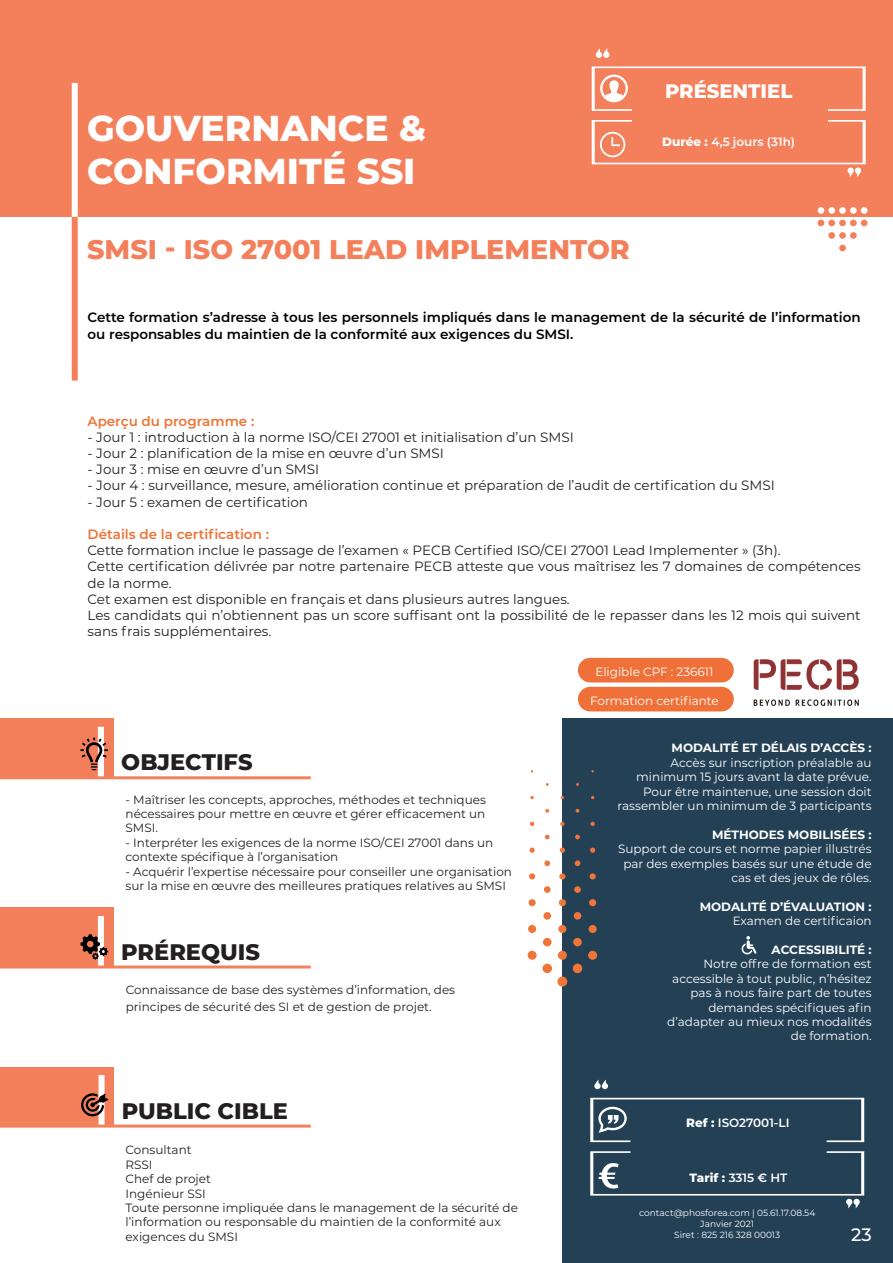
<style>
.page{position:relative;width:893px;height:1263px;background:#fff}
.page>*{position:absolute;margin:0;border:0;box-sizing:border-box;transform-origin:0 0}
.t1{font:800 36px/43.2px "Montserrat";color:#fff}
.t2{font:800 27px "Montserrat";color:#f4805b}
.t3{font:800 22.5px "Montserrat";color:#231f20}
.t4{font:800 19.5px "Montserrat";color:#fff}
.t5{font:500 18px "Montserrat";color:#fff}
.t6{font:13.5px/16.2px "Montserrat";color:#231f20}
.t7{font:600 13.5px/16.2px "Montserrat";color:#000001}
.t8{font:600 13.5px "Montserrat";color:#ef7437}
.t9{font:12px/14.4px "Montserrat";color:#231f20}
.t10{font:12px/14.4px "Montserrat";color:#fff;text-align:right}
.t11{font:700 12px "Montserrat";color:#fff}
.t12{font:600 12px "Montserrat";color:#fff}
.t13{font:9px/10.8px "Montserrat";color:#fff;text-align:center}
.s1{font-weight:800}
</style>
<div class="page">
<div style="left:0;top:0;width:893px;height:217px;background:#f4805b"></div>
<div style="left:72px;top:217px;width:6px;height:164px;background:#f4805b"></div>
<div style="left:72px;top:83px;width:6px;height:134px;background:#fff"></div>
<div style="left:818px;top:207px;width:6px;height:7px;background:#fff;border-radius:50%"></div>
<svg style="left:818px;top:220px;width:6px;height:6px"></svg>
<div style="left:828px;top:207px;width:7px;height:7px;background:#fff;border-radius:50%"></div>
<div style="left:828px;top:220px;width:7px;height:6px;background:#f4805b;border-radius:50%"></div>
<div style="left:828px;top:232px;width:7px;height:7px;background:#f4805b;border-radius:50%"></div>
<div style="left:839px;top:207px;width:7px;height:7px;background:#fff;border-radius:50%"></div>
<div style="left:839px;top:220px;width:7px;height:6px;background:#f4805b;border-radius:50%"></div>
<div style="left:839px;top:232px;width:7px;height:7px;background:#f4805b;border-radius:50%"></div>
<div style="left:839px;top:245px;width:7px;height:6px;background:#f4805b;border-radius:50%"></div>
<div style="left:850px;top:207px;width:7px;height:7px;background:#fff;border-radius:50%"></div>
<div style="left:850px;top:220px;width:7px;height:6px;background:#f4805b;border-radius:50%"></div>
<div style="left:850px;top:232px;width:7px;height:7px;background:#f4805b;border-radius:50%"></div>
<div style="left:861px;top:207px;width:6px;height:7px;background:#fff;border-radius:50%"></div>
<svg style="left:861px;top:220px;width:6px;height:6px"></svg>
<div style="left:562px;top:719px;width:331px;height:544px;background:#234055"></div>
<div style="left:557px;top:976px;width:10px;height:10px;background:#ef7539;border-radius:50%"></div>
<div style="left:542px;top:964px;width:10px;height:9px;background:#ef7539;border-radius:50%"></div>
<div style="left:573px;top:964px;width:9px;height:9px;background:#ef7539;border-radius:50%"></div>
<div style="left:528px;top:951px;width:9px;height:9px;background:#ef7539;border-radius:50%"></div>
<div style="left:558px;top:951px;width:9px;height:9px;background:#ef7539;border-radius:50%"></div>
<div style="left:588px;top:951px;width:9px;height:9px;background:#ef7539;border-radius:50%"></div>
<div style="left:543px;top:938px;width:8px;height:8px;background:#ef7539;border-radius:50%"></div>
<div style="left:573px;top:938px;width:9px;height:8px;background:#ef7539;border-radius:50%"></div>
<div style="left:528px;top:925px;width:8px;height:8px;background:#ef7539;border-radius:50%"></div>
<div style="left:558px;top:925px;width:8px;height:8px;background:#ef7539;border-radius:50%"></div>
<div style="left:589px;top:925px;width:8px;height:8px;background:#ef7539;border-radius:50%"></div>
<div style="left:543px;top:912px;width:8px;height:8px;background:#ef7539;border-radius:50%"></div>
<div style="left:574px;top:912px;width:7px;height:8px;background:#ef7539;border-radius:50%"></div>
<div style="left:529px;top:899px;width:7px;height:7px;background:#ef7539;border-radius:50%"></div>
<div style="left:559px;top:899px;width:7px;height:7px;background:#ef7539;border-radius:50%"></div>
<div style="left:589px;top:899px;width:7px;height:7px;background:#ef7539;border-radius:50%"></div>
<div style="left:544px;top:886px;width:7px;height:7px;background:#ef7539;border-radius:50%"></div>
<div style="left:574px;top:886px;width:7px;height:7px;background:#ef7539;border-radius:50%"></div>
<svg style="left:529px;top:873px;width:6px;height:6px"></svg>
<svg style="left:559px;top:873px;width:6px;height:6px"></svg>
<svg style="left:590px;top:873px;width:6px;height:6px"></svg>
<svg style="left:544px;top:860px;width:6px;height:6px"></svg>
<svg style="left:575px;top:860px;width:5px;height:6px"></svg>
<svg style="left:529px;top:847px;width:6px;height:6px"></svg>
<svg style="left:560px;top:847px;width:5px;height:6px"></svg>
<svg style="left:590px;top:847px;width:5px;height:6px"></svg>
<svg style="left:545px;top:835px;width:5px;height:4px"></svg>
<svg style="left:575px;top:835px;width:5px;height:4px"></svg>
<svg style="left:530px;top:822px;width:4px;height:4px"></svg>
<svg style="left:560px;top:822px;width:4px;height:4px"></svg>
<svg style="left:590px;top:822px;width:5px;height:4px"></svg>
<svg style="left:545px;top:809px;width:4px;height:4px"></svg>
<svg style="left:576px;top:809px;width:3px;height:4px"></svg>
<svg style="left:530px;top:796px;width:4px;height:3px"></svg>
<svg style="left:742px;top:936px;width:15px;height:18px"></svg>
<div style="left:0;top:719px;width:113px;height:59px;background:#f4805b"></div>
<div style="left:98px;top:727px;width:6px;height:51px;background:#fff"></div>
<svg style="left:80px;top:738px;width:28px;height:32px"></svg>
<hr style="left:0;top:776px;width:311px;height:3px;background:#f4805b">
<div style="left:0;top:908px;width:113px;height:59px;background:#f4805b"></div>
<div style="left:98px;top:916px;width:6px;height:51px;background:#fff"></div>
<svg style="left:80px;top:934px;width:28px;height:25px"></svg>
<hr style="left:0;top:965px;width:311px;height:3px;background:#f4805b">
<div style="left:0;top:1067px;width:114px;height:59px;background:#f4805b"></div>
<div style="left:99px;top:1075px;width:6px;height:51px;background:#fff"></div>
<svg style="left:81px;top:1093px;width:28px;height:23px"></svg>
<hr style="left:0;top:1124px;width:311px;height:3px;background:#f4805b">
<svg style="left:594px;top:1079px;width:14px;height:10px"></svg>
<svg style="left:590px;top:1098px;width:274px;height:44px"></svg>
<svg style="left:590px;top:1151px;width:274px;height:57px"></svg>
<svg style="left:596px;top:48px;width:13px;height:10px"></svg>
<svg style="left:592px;top:67px;width:274px;height:44px"></svg>
<svg style="left:592px;top:120px;width:274px;height:57px"></svg>
<img style="left:753px;top:659px;width:106px;height:47px">
<div style="left:578px;top:687px;width:156px;height:24px;background:#ef7139;border-radius:12px"></div>
<div style="left:578px;top:658px;width:156px;height:24px;background:#ef7139;border-radius:12px"></div>
<h1 class="t1" style="left:87px;top:104px;width:340px">GOUVERNANCE &amp;<br>CONFORMITÉ SSI</h1>
<h2 class="t2" style="left:87px;top:229px;width:544px">SMSI - ISO 27001 LEAD IMPLEMENTOR</h2>
<h3 class="t4" style="left:665px;top:77px;width:129px">PRÉSENTIEL</h3>
<p class="t12" style="left:662px;top:133px;width:134px"><span class="s1">Durée :</span> 4,5 jours (31h)</p>
<p class="t7" style="left:88px;top:309px;width:775px">Cette formation s’adresse à tous les personnels impliqués dans le management de la sécurité de l’information ou responsables du maintien de la conformité aux exigences du SMSI.</p>
<p class="t8" style="left:88px;top:411px;width:168px">Aperçu du programme :</p>
<p class="t6" style="left:88px;top:428px;width:488px">- Jour 1 : introduction à la norme ISO/CEI 27001 et initialisation d’un SMSI</p>
<p class="t6" style="left:88px;top:445px;width:358px">- Jour 2 : planification de la mise en œuvre d’un SMSI</p>
<p class="t6" style="left:88px;top:461px;width:233px">- Jour 3 : mise en œuvre d’un SMSI</p>
<p class="t6" style="left:88px;top:477px;width:689px">- Jour 4 : surveillance, mesure, amélioration continue et préparation de l’audit de certification du SMSI</p>
<p class="t6" style="left:88px;top:493px;width:222px">- Jour 5 : examen de certification</p>
<p class="t8" style="left:88px;top:525px;width:183px">Détails de la certification :</p>
<p class="t6" style="left:88px;top:542px;width:775px">Cette formation inclue le passage de l’examen « PECB Certified ISO/CEI 27001 Lead Implementer » (3h).<br>Cette certification délivrée par notre partenaire PECB atteste que vous maîtrisez les 7 domaines de compétences de la norme.<br>Cet examen est disponible en français et dans plusieurs autres langues.<br>Les candidats qui n’obtiennent pas un score suffisant ont la possibilité de le repasser dans les 12 mois qui suivent sans frais supplémentaires.</p>
<p class="t10" style="left:595px;top:664px;width:120px">Eligible CPF : 236611</p>
<h3 class="t3" style="left:121px;top:746px;width:133px">OBJECTIFS</h3>
<p class="t9" style="left:126px;top:792px;width:362px;text-align:justify">- Maîtriser les concepts, approches, méthodes et techniques nécessaires pour mettre en œuvre et gérer efficacement un SMSI.</p>
<p class="t9" style="left:126px;top:835px;width:369px">- Interpréter les exigences de la norme ISO/CEI 27001 dans un contexte spécifique à l’organisation</p>
<p class="t9" style="left:126px;top:864px;width:388px">- Acquérir l’expertise nécessaire pour conseiller une organisation sur la mise en œuvre des meilleures pratiques relatives au SMSI</p>
<h3 class="t3" style="left:121px;top:935px;width:140px">PRÉREQUIS</h3>
<p class="t9" style="left:126px;top:981px;width:331px;line-height:16.5px">Connaissance de base des systèmes d’information, des principes de sécurité des SI et de gestion de projet.</p>
<h3 class="t3" style="left:122px;top:1094px;width:168px">PUBLIC CIBLE</h3>
<p class="t9" style="left:126px;top:1142px;width:394px">Consultant<br>RSSI<br>Chef de projet<br>Ingénieur SSI<br>Toute personne impliquée dans le management de la sécurité de l’information ou responsable du maintien de la conformité aux exigences du SMSI</p>
<p class="t10" style="left:590px;top:693px;width:130px">Formation certifiante</p>
<p class="t11" style="left:671px;top:739px;width:202px">MODALITÉ ET DÉLAIS D’ACCÈS :</p>
<p class="t10" style="left:617px;top:755px;width:256px">Accès sur inscription préalable au minimum 15 jours avant la date prévue.<br>Pour être maintenue, une session doit rassembler un minimum de 3 participants</p>
<p class="t11" style="left:712px;top:826px;width:161px">MÉTHODES MOBILISÉES :</p>
<p class="t10" style="left:618px;top:841px;width:255px">Support de cours et norme papier illustrés par des exemples basés sur une étude de cas et des jeux de rôles.</p>
<p class="t11" style="left:700px;top:898px;width:174px">MODALITÉ D’ÉVALUATION :</p>
<p class="t10" style="left:733px;top:913px;width:140px">Examen de certificaion</p>
<p class="t11" style="left:772px;top:941px;width:102px">ACCESSIBILITÉ :</p>
<p class="t10" style="left:667px;top:956px;width:206px">Notre offre de formation est accessible à tout public, n’hésitez pas à nous faire part de toutes demandes spécifiques afin d’adapter au mieux nos modalités de formation.</p>
<p class="t12" style="left:686px;top:1114px;width:105px"><span class="s1">Ref :</span> ISO27001-LI</p>
<p class="t12" style="left:690px;top:1169px;width:99px"><span class="s1">Tarif :</span> 3315 € HT</p>
<p class="t13" style="left:639px;top:1207px;width:178px">contact@phosforea.com | 05.61.17.08.54<br>Janvier 2021<br>Siret : 825 216 328 00013</p>
<h3 class="t5" style="left:851px;top:1222px;width:22px">23</h3>
</div>
